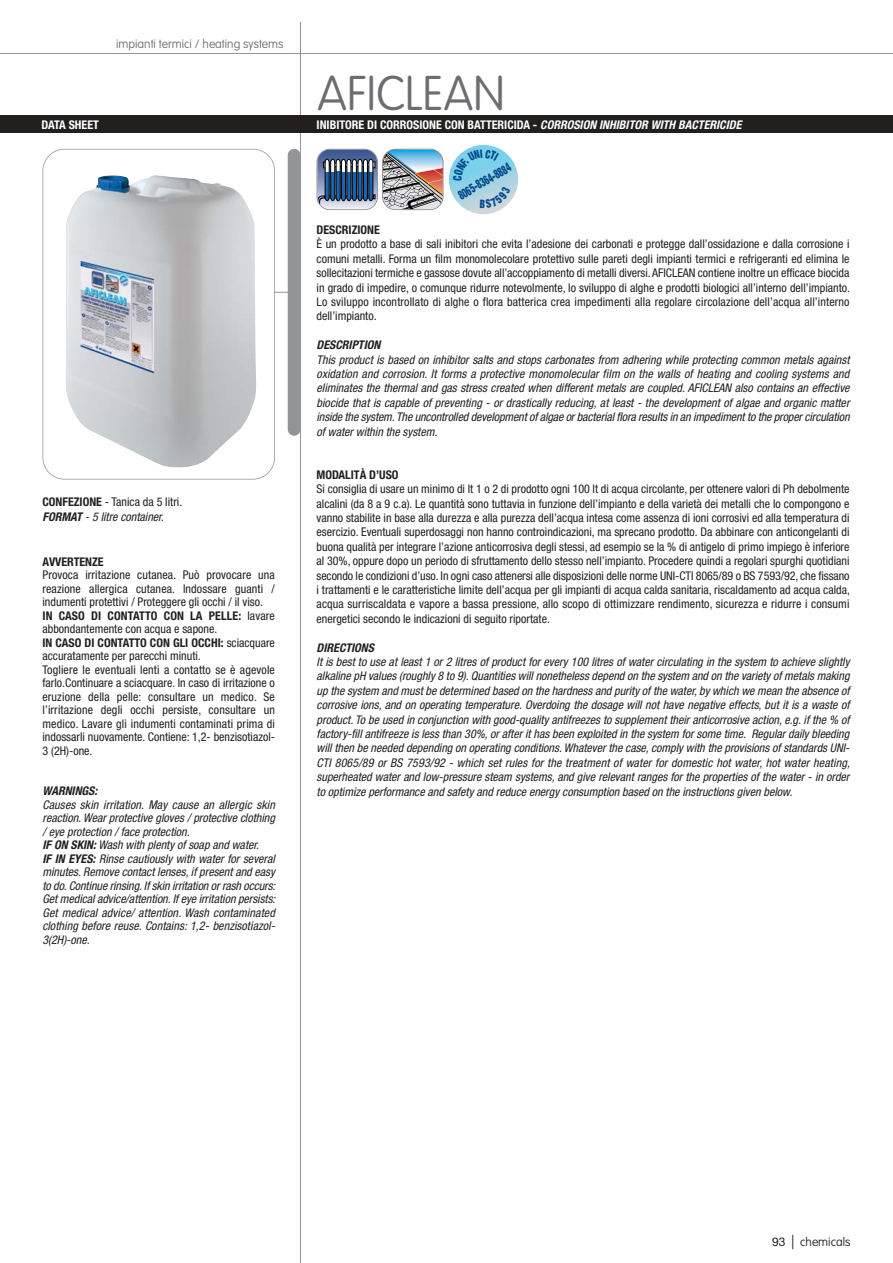
<style>
.page{position:relative;width:893px;height:1263px;background:#fff}
.page>*{position:absolute;margin:0;border:0;box-sizing:border-box;transform-origin:0 0}
.t1{font:100 48px "VAG Rounded";color:#6c6d70}
.t2{font:900 condensed 13.05px "Helvetica Neue";color:#004a8d;scale:.65 1}
.t3{font:condensed 12px/14.4px "Helvetica Neue";letter-spacing:.01em;color:#221f1f;text-align:justify}
.t4{font:italic condensed 12px/14.4px "Helvetica Neue";color:#221f1f}
.t5{font:700 condensed 12px "Helvetica Neue";color:#fff}
.t6{font:italic 700 condensed 12px "Helvetica Neue";color:#fff}
.t7{font:700 condensed 12px "Helvetica Neue";color:#221f1f}
.t8{font:100 12px "VAG Rounded";color:#6c6d70}
.t9{font:italic 700 condensed 12px "Helvetica Neue";color:#221f1f}
.t10{font:100 12px "VAG Rounded";color:#221f1f}
.s1{font-style:italic}
.s2{font-style:normal}
.s3{font-weight:700;font-style:normal}
.s4{font-weight:700}
.s5{font-family:"Helvetica Neue";font-weight:400}
.s6{font-family:"Avant Garde";font-weight:400;font-size:14.4px}
</style>
<div class="page">
<hr style="left:300px;top:22px;width:1px;height:1241px;background:#929498">
<hr style="left:0;top:53px;width:893px;height:1px;background:#929498">
<div style="left:0;top:116px;width:893px;height:17px;background:#221f1f"></div>
<svg style="left:448px;top:144px;width:71px;height:71px;background:#a6d5e4"></svg>
<div style="left:446px;top:142px;width:75px;height:75px;border:3px solid #fff;border-radius:50%"></div>
<svg style="left:383px;top:149px;width:60px;height:61px;background:#9fa0a6"></svg>
<div style="left:382px;top:149px;width:61px;height:61px;border:2px solid #7f8185;border-radius:14px"></div>
<svg style="left:317px;top:149px;width:60px;height:60px"></svg>
<svg style="left:317px;top:158px;width:58px;height:46px;background:#4f6786"></svg>
<div style="left:317px;top:149px;width:61px;height:61px;border:2px solid #7f8185;border-radius:14px"></div>
<hr style="left:198px;top:292px;width:97px;height:1px;background:#929498">
<div style="left:288px;top:149px;width:12px;height:287px;background:#929498;border-radius:6px"></div>
<div style="left:43px;top:150px;width:231px;height:329px;background:#fff;border-radius:21px"></div>
<img style="left:66px;top:175px;width:190px;height:292px">
<div style="left:43px;top:149px;width:232px;height:330px;border:2px solid #929498;border-radius:22px"></div>
<svg style="left:480px;top:187px;width:31px;height:21px"></svg>
<svg style="left:453px;top:149px;width:46px;height:31px"></svg>
<p class="t8" style="left:116px;top:38px;width:169px">impianti termici / heating systems</p>
<h1 class="t1" style="left:317px;top:70px;width:189px">AFICLEAN</h1>
<p class="t5" style="left:317px;top:121px;width:429px">INIBITORE DI CORROSIONE CON BATTERICIDA - <span class="s1">CORROSION INHIBITOR WITH BACTERICIDE</span></p>
<p class="t5" style="left:43px;top:121px;width:59px">DATA SHEET</p>
<p class="t6" style="left:317px;top:121px;width:343px"><span class="s2">P R O D U Z I O N E 4 5 - 9 0 l i t r i / o r a -</span> PERMEATE PRODUCTION 45-90 litres/hour</p>
<p class="t4" style="left:43px;top:496px;width:141px"><span class="s3">CONFEZIONE</span> <span class="s2">- Tanica da 5 litri.<br></span><span class="s4">FORMAT</span> -5 litre container.</p>
<p class="t7" style="left:43px;top:557px;width:63px">AVVERTENZE</p>
<p class="t3" style="left:43px;top:569px;width:234px;line-height:13.5px;text-align:left">Provoca irritazione cutanea. Può provocare una reazione allergica cutanea. Indossare guanti / indumenti protettivi / Proteggere gli occhi / il viso.<br><span class="s4">IN CASO DI CONTATTO CON LA PELLE:</span> lavare abbondantemente con acqua e sapone.<br><span class="s4">IN CASO DI CONTATTO CON GLI OCCHI:</span> sciacquare accuratamente per parecchi minuti.<br>Togliere le eventuali lenti a contatto se è agevole farlo.Continuare a sciacquare. In caso di irritazione o eruzione della pelle: consultare un medico. Se l’irritazione degli occhi persiste, consultare un medico. Lavare gli indumenti contaminati prima di indossarli nuovamente. Contiene: 1,2- benzisotiazol-3 (2H)-one.</p>
<p class="t9" style="left:43px;top:787px;width:59px">WARNINGS:</p>
<p class="t4" style="left:43px;top:799px;width:237px;line-height:13.5px">Causes skin irritation. May cause an allergic skin reaction.Wearprotective gloves / protective clothing / eye protection / face protection.<br><span class="s4">IF ON SKIN:</span> Wash with plenty of soap and water.<br><span class="s4">IF IN EYES:</span> Rinse cautiously with water for several minutes.Remove contact lenses,if present and easy to do.Continue rinsing.If skin irritation orrash occurs:<br>Get medicaladvice/attention.If eye irritation persists:<br>Get medical advice/ attention. Wash contaminated clothing before reuse. Contains: 1,2- benzisotiazol-3(2H) -one.</p>
<p class="t2" style="left:457px;top:192px;width:93px;rotate:-30deg">8065-8364-8884</p>
<p class="t7" style="left:317px;top:225px;width:65px">DESCRIZIONE</p>
<p class="t3" style="left:317px;top:238px;width:535px">È un prodotto a base di sali inibitori che evita l’adesione dei carbonati e protegge dall’ossidazione e dalla corrosione i comuni metalli. Forma un film monomolecolare protettivo sulle pareti degli impianti termici e refrigeranti ed elimina le sollecitazioni termiche e gassose dovute all’accoppiamento di metalli diversi. AFICLEAN contiene inoltre un efficace biocida in grado di impedire, o comunque ridurre notevolmente, lo sviluppo di alghe e prodotti biologici all’interno dell’impianto.<br>Lo sviluppo incontrollato di alghe o flora batterica crea impedimenti alla regolare circolazione dell’acqua all’interno dell’impianto.</p>
<p class="t9" style="left:317px;top:341px;width:68px">DESCRIPTION</p>
<p class="t4" style="left:317px;top:353px;width:537px">This product is based on inhibitor salts and stops carbonates from adhering while protecting common metals against oxidation and corrosion. It forms a protective monomolecular film on the walls of heating and cooling systems and eliminates the thermal and gas stress created when different metals are coupled.AFICLEAN also contains an effective biocide that is capable of preventing - or drastically reducing, at least - the development of algae and organic matter inside the system.The uncontrolled development of algae orbacterialflora results in an impediment to the propercirculation of waterwithin the system.</p>
<p class="t7" style="left:317px;top:470px;width:84px">MODALITÀ D’USO</p>
<p class="t3" style="left:317px;top:483px;width:535px">Si consiglia di usare un minimo di lt 1 o 2 di prodotto ogni 100 lt di acqua circolante, per ottenere valori di Ph debolmente alcalini (da 8 a 9 c.a). Le quantità sono tuttavia in funzione dell’impianto e della varietà dei metalli che lo compongono e vanno stabilite in base alla durezza e alla purezza dell’acqua intesa come assenza di ioni corrosivi ed alla temperatura di esercizio. Eventuali superdosaggi non hanno controindicazioni, ma sprecano prodotto. Da abbinare con anticongelanti di buona qualità per integrare l’azione anticorrosiva degli stessi, ad esempio se la % di antigelo di primo impiego è inferiore al 30%, oppure dopo un periodo di sfruttamento dello stesso nell’impianto. Procedere quindi a regolari spurghi quotidiani secondo le condizioni d’uso. In ogni caso attenersi alle disposizioni delle norme UNI-CTI 8065/89 o BS 7593/92, che fissano i trattamenti e le caratteristiche limite dell’acqua per gli impianti di acqua calda sanitaria, riscaldamento ad acqua calda, acqua surriscaldata e vapore a bassa pressione, allo scopo di ottimizzare rendimento, sicurezza e ridurre i consumi energetici secondo le indicazioni di seguito riportate.</p>
<p class="t9" style="left:317px;top:643px;width:61px">DIRECTIONS</p>
<p class="t4" style="left:317px;top:656px;width:537px">It is best to use at least 1 or 2 litres of product for every 100 litres of water circulating in the system to achieve slightly alkaline pH values (roughly 8 to 9).Quantities willnonetheless depend on the system and on the variety of metals making up the system and must be determined based on the hardness and purity of the water,by which we mean the absence of corrosive ions, and on operating temperature. Overdoing the dosage will not have negative effects, but it is a waste of product.To be used in conjunction with good-quality antifreezes to supplement theiranticorrosive action,e.g.if the % of factory-fillantifreeze is less than 30%,orafterit has been exploited in the system forsome time. Regulardaily bleeding willthen be needed depending on operating conditions.Whateverthe case,comply with the provisions of standards UNI-CTI 8065/89 or BS 7593/92 - which set rules for the treatment of water for domestic hot water, hot water heating, superheated water and low-pressure steam systems,and give relevant ranges for the properties of the water - in order to optimize performance and safety and reduce energy consumption based on the instructions given below.</p>
<p class="t10" style="left:772px;top:1236px;width:80px"><span class="s5">93</span> <span class="s6">|</span> chemicals</p>
</div>
